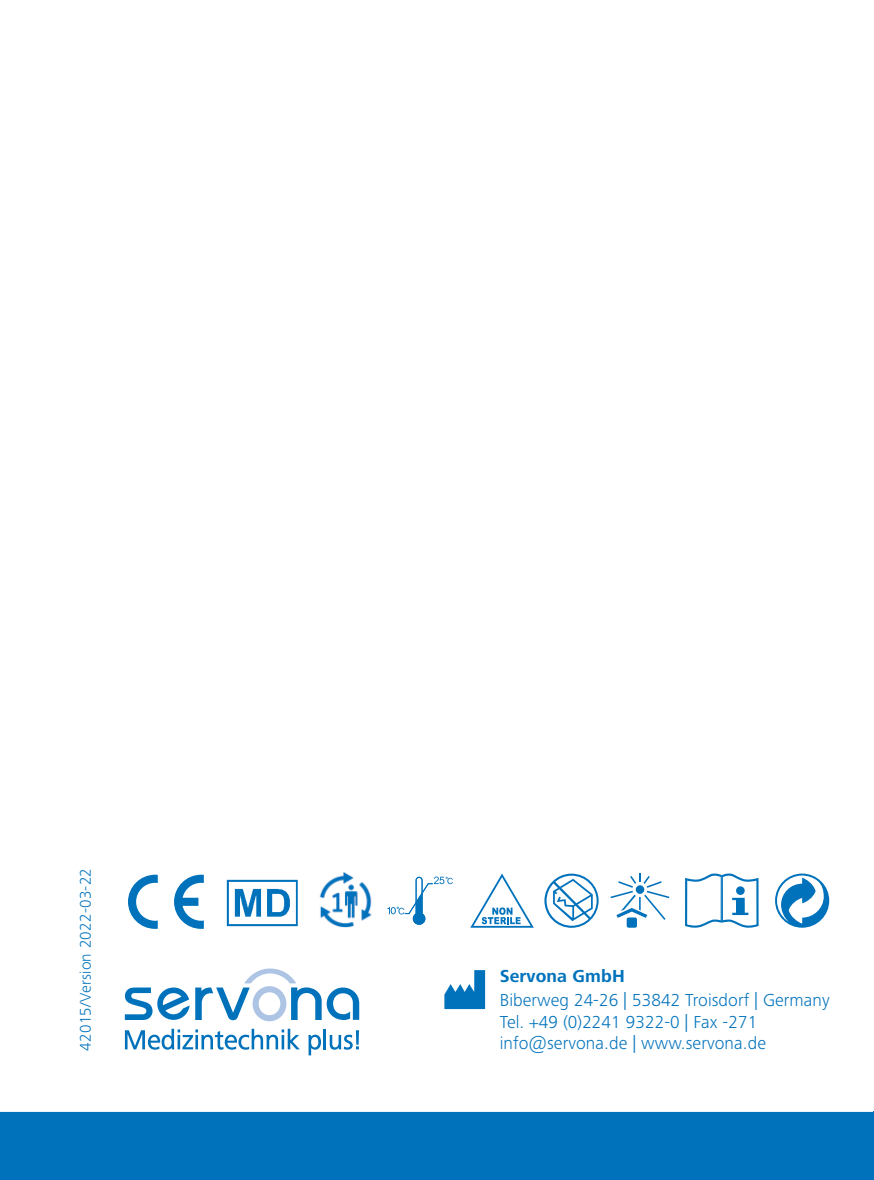
<style>
.page{position:relative;width:874px;height:1180px;background:#fff}
.page>*{position:absolute;margin:0;border:0;box-sizing:border-box;transform-origin:0 0}
.t1{font:300 18px/21.6px "Frutiger Next LTW1 G";letter-spacing:.005em;color:#0072bc}
.t2{font:700 18px "Frutiger Next LTW1 G";letter-spacing:.005em;color:#0072bc}
.t3{font:300 16px "Frutiger Next LTW1 G";letter-spacing:.015em;color:#0072bc}
</style>
<div class="page">
<hr style="left:873px;top:1111px;width:1px;height:68px;background:#0072bc">
<div style="left:0;top:1111px;width:873px;height:68px;background:#0072bc"></div>
<svg style="left:226px;top:925px;width:72px;height:2px"></svg>
<img style="left:226px;top:879px;width:72px;height:46px">
<svg style="left:775px;top:873px;width:53px;height:54px"></svg>
<svg style="left:685px;top:873px;width:73px;height:55px"></svg>
<svg style="left:610px;top:873px;width:59px;height:46px"></svg>
<div style="left:635px;top:885px;width:9px;height:8px;background:#0072bc;border-radius:50%"></div>
<div style="left:626px;top:917px;width:10px;height:10px;background:#0072bc;border-radius:2px"></div>
<svg style="left:544px;top:873px;width:54px;height:54px"></svg>
<svg style="left:128px;top:874px;width:30px;height:54px"></svg>
<svg style="left:174px;top:874px;width:30px;height:54px"></svg>
<svg style="left:470px;top:873px;width:63px;height:54px"></svg>
<svg style="left:444px;top:970px;width:41px;height:38px"></svg>
<img style="left:319px;top:872px;width:53px;height:56px">
<svg style="left:387px;top:876px;width:65px;height:48px"></svg>
<svg style="left:125px;top:1028px;width:174px;height:21px"></svg>
<svg style="left:308px;top:1034px;width:13px;height:21px"></svg>
<hr style="left:323px;top:1028px;width:3px;height:21px;background:#0072bc">
<hr style="left:356px;top:1030px;width:3px;height:14px;background:#0072bc">
<svg style="left:329px;top:1034px;width:30px;height:15px"></svg>
<svg style="left:125px;top:987px;width:64px;height:32px"></svg>
<svg style="left:195px;top:968px;width:164px;height:53px"></svg>
<p class="t3" style="left:76px;top:1050px;width:184px;rotate:-90deg">42015/Version 2022-03-22</p>
<p class="t2" style="left:499px;top:965px;width:126px">Servona GmbH</p>
<p class="t1" style="left:499px;top:989px;width:331px">Biberweg 24-26 | 53842 Troisdorf | Germany<br>Tel. +49 (0)2241 9322-0 | Fax -271 info@servona.de | www.servona.de</p>
</div>
